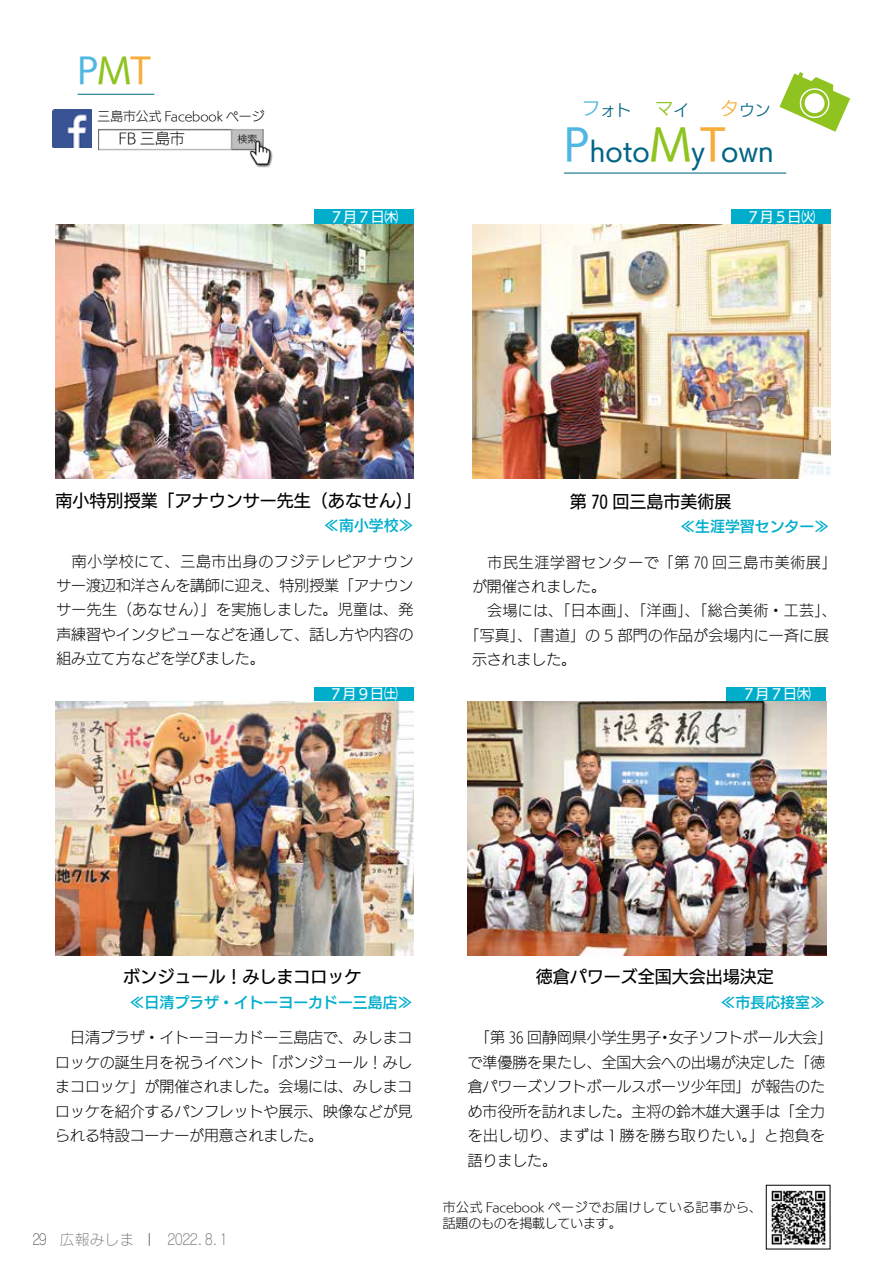
<style>
.page{position:relative;width:893px;height:1263px;background:#fff}
.page>*{position:absolute;margin:0;border:0;box-sizing:border-box;transform-origin:0 0}
.t1{font:34.05px "UD Kakugo Large Pro M";color:#4fb7e2}
.t2{font:26.25px "UD Kakugo Large Pro M";color:#006583}
.t3{font:18.3px "UD Kakugo Large Pro R";color:#8fc31f}
.t4{font:16.95px "UD Kakugo Large Pro M";color:#000}
.t5{font:15.75px "UD Kakugo Large Pro R";color:#006583}
.t6{font:14.85px/24.5px "UD Kakugo Large Pro L";color:#000;text-align:justify}
.t7{font:14.85px "UD Kakugo Large Pro DB";color:#00aecc}
.t8{font:14.85px "UD Kakugo Large Pro L";letter-spacing:.03em;color:#000}
.t9{font:14.85px "UD Kakugo Large Pro L";letter-spacing:.05em;color:#000}
.t10{font:14.85px "Rodin Cattleya Pro L";color:#727171}
.t11{font:14.85px "Rodin Cattleya Pro L";color:#595757;scale:.8 1}
.t12{font:13.8px "UD Kakugo Large Pro M";color:#fff}
.t13{font:12.75px/15.9px "UD Kakugo Large Pro L";color:#000}
.s1{color:#8fc31f}
.s2{color:#f6ad3c}
.s3{font-size:18.3px;color:#f6ad3c}
.s4{font-size:18.3px;color:#4fb7e2}
.s5{font-size:41.85px;color:#4fb7e2}
.s6{font-size:41.85px;color:#8fc31f}
.s7{font-size:41.85px;color:#f6ad3c}
.s8{font-size:15.75px;color:#006583}
</style>
<div class="page">
<svg style="left:149px;top:1233px;width:1px;height:13px"></svg>
<img style="left:771px;top:1190px;width:55px;height:55px">
<img style="left:472px;top:224px;width:358px;height:254px">
<div style="left:731px;top:209px;width:99px;height:15px;background:#00aecc"></div>
<svg style="left:779px;top:72px;width:71px;height:60px"></svg>
<hr style="left:564px;top:173px;width:222px;height:1px;background:#006583">
<div style="left:314px;top:687px;width:100px;height:15px;background:#00aecc"></div>
<img style="left:55px;top:702px;width:359px;height:254px">
<hr style="left:78px;top:94px;width:76px;height:1px;background:#006583">
<img style="left:53px;top:109px;width:38px;height:39px">
<img style="left:98px;top:129px;width:175px;height:39px">
<div style="left:727px;top:687px;width:99px;height:15px;background:#00aecc"></div>
<img style="left:468px;top:702px;width:358px;height:254px">
<img style="left:55px;top:224px;width:359px;height:254px">
<div style="left:314px;top:209px;width:100px;height:15px;background:#00aecc"></div>
<h1 class="t1" style="left:77px;top:43px;width:76px">P<span class="s1">M</span><span class="s2">T</span></h1>
<p class="t13" style="left:98px;top:108px;width:168px">三島市公式 Facebook ページ</p>
<p class="t6" style="left:118px;top:125px;width:68px">FB 三島市</p>
<p class="t12" style="left:343px;top:206px;width:57px">月７日㈭</p>
<p class="t12" style="left:329px;top:206px;width:8px">7</p>
<p class="t5" style="left:721px;top:97px;width:51px"><span class="s3">タ</span>ウン</p>
<p class="t5" style="left:582px;top:97px;width:51px"><span class="s4">フ</span>ォト</p>
<h2 class="t2" style="left:564px;top:130px;width:212px"><span class="s5">P</span>hoto<span class="s6">M</span>y<span class="s7">T</span>own</h2>
<p class="t3" style="left:655px;top:94px;width:36px">マ<span class="s8">イ</span></p>
<p class="t12" style="left:746px;top:206px;width:71px">７月５日㈫</p>
<p class="t4" style="left:56px;top:487px;width:367px">南小特別授業「アナウンサー先生（あなせん「(</p>
<p class="t4" style="left:570px;top:487px;width:163px">第 70 回三島市美術展</p>
<p class="t7" style="left:324px;top:513px;width:91px">≪南小学校≪</p>
<p class="t7" style="left:680px;top:515px;width:150px">≪生涯学習センター≪</p>
<p class="t6" style="left:56px;top:548px;width:359px">　南小学校にて、三島市出身のフジテレビアナウンサー渡辺和洋さんを講師に迎え、特別授業「アナウンサー先生（あなせん）」を実施しました。児童は、発声練習やインタビューなどを通して、話し方や内容の組み立て方などを学びました。</p>
<p class="t9" style="left:472px;top:550px;width:366px">　市民生涯学習センターで「第 70 回三島市美術展「</p>
<p class="t6" style="left:472px;top:574px;width:135px">が開催されました。</p>
<p class="t8" style="left:472px;top:599px;width:366px">　会場には、「日本画」、「洋画」、「総合美術・工芸、「</p>
<p class="t6" style="left:465px;top:623px;width:366px">「写真」、「書道」の 5 部門の作品が会場内に一斉に展</p>
<p class="t6" style="left:472px;top:647px;width:106px">示されました。</p>
<p class="t12" style="left:329px;top:683px;width:71px">７月９日㈯</p>
<p class="t12" style="left:742px;top:683px;width:71px">７月７日㈭</p>
<p class="t4" style="left:106px;top:963px;width:257px">　ボンジュール！みしまコロッケ</p>
<p class="t7" style="left:130px;top:990px;width:284px">≪日清プラザ・イトーヨーカドー三島店≪</p>
<p class="t6" style="left:55px;top:1025px;width:359px;text-indent:15px">日清プラザ・イトーヨーカドー三島店で、みしまコロッケの誕生月を祝うイベント「ボンジュール！みしまコロッケ」が開催されました。会場には、みしまコロッケを紹介するパンフレットや展示、映像などが見られる特設コーナーが用意されました。</p>
<p class="t11" style="left:32px;top:1230px;width:20px">29</p>
<p class="t10" style="left:60px;top:1230px;width:76px">広報みしま</p>
<p class="t10" style="left:168px;top:1230px;width:61px">２０２2．8．1</p>
<p class="t4" style="left:536px;top:963px;width:240px">徳倉パワーズ全国大会出場決定</p>
<p class="t7" style="left:721px;top:990px;width:106px">≪市長応接室≪</p>
<p class="t6" style="left:669px;top:1025px;width:165px">女子ソフトボール大会「</p>
<p class="t6" style="left:468px;top:1025px;width:359px;text-align:left">　「第 36 回静岡県小学生男子<br>で準優勝を果たし、全国大会への出場が決定した「徳倉パワーズソフトボールスポーツ少年団」が報告のため市役所を訪れました。主将の鈴木雄大選手は「全力を出し切り、まずは１勝を勝ち取りたい。」と抱負を語りました。</p>
<p class="t6" style="left:657px;top:1025px;width:16px">・</p>
<p class="t13" style="left:443px;top:1199px;width:320px">市公式 Facebook ページでお届けしている記事から、話題のものを掲載しています。</p>
</div>
